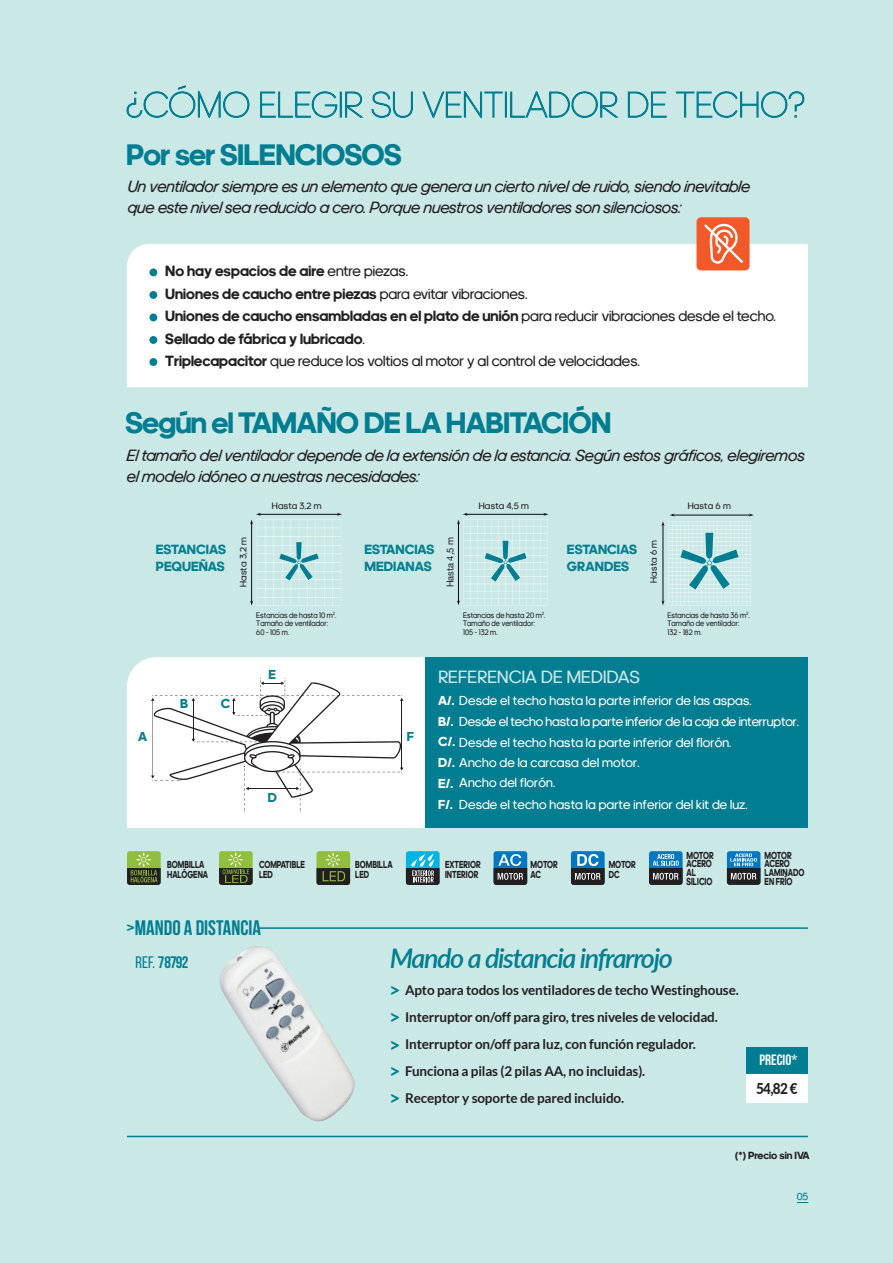
<style>
.page{position:relative;width:893px;height:1263px;background:#c9e8e6}
.page>*{position:absolute;margin:0;border:0;box-sizing:border-box;transform-origin:0 0}
.t1{font:700 30px "adineue PRO";letter-spacing:-.025em;color:#007d90}
.t2{font:italic 600 27px "Lato";letter-spacing:-.05em;color:#007d90}
.t3{font:700 21px "Bebas Neue";color:#007d90}
.t4{font:700 19.5px/27px "Lato";color:#007d90;text-align:justify}
.t5{font:18px "adineue PRO";letter-spacing:.01em;color:#c9e8e6}
.t6{font:700 16.65px "Bebas Neue";letter-spacing:-.05em;color:#007d90}
.t7{font:italic 16.5px/21px "adineue PRO";color:#231f20}
.t8{font:700 15px/22.5px "adineue PRO";color:#231f20}
.t9{font:700 15px "Bebas Neue";color:#fff}
.t10{font:800 15px "Lato";color:#231f20;scale:.9 1}
.t11{font:700 13.5px/27px "Lato";letter-spacing:-.01em;color:#231f20}
.t12{font:700 13.5px/16.5px "adineue PRO";color:#007d90}
.t13{font:13.2px/20.2px "adineue PRO";letter-spacing:.01em;color:#fff}
.t14{font:13.2px "adineue PRO";letter-spacing:-.01em;color:#fff}
.t15{font:700 13.2px "adineue PRO";color:#007d90}
.t16{font:700 10.5px "adineue PRO";color:#231f20}
.t17{font:10.5px "adineue PRO";color:#007d90}
.t18{font:700 10.35px/10.4px "adineue PRO";color:#231f20;scale:.75 1}
.t19{font:9.3px "adineue PRO";letter-spacing:.025em;color:#231f20}
.t20{font:9.3px "Helvetica Neue";color:#231f20}
.t21{font:8.1px/8.4px "adineue PRO";letter-spacing:.01em;color:#231f20;scale:.9 1}
.s1{font-weight:400}
.s2{font-weight:700}
</style>
<div class="page">
<div style="left:127px;top:657px;width:298px;height:171px;background:#fff"></div>
<div style="left:425px;top:657px;width:383px;height:171px;background:#007d90"></div>
<div style="left:127px;top:244px;width:681px;height:143px;background:#fff"></div>
<svg style="left:126px;top:85px;width:124px;height:33px"></svg>
<svg style="left:260px;top:91px;width:153px;height:27px"></svg>
<svg style="left:422px;top:91px;width:81px;height:28px"></svg>
<div style="left:505px;top:92px;width:2px;height:26px;border:2px solid #007d90"></div>
<svg style="left:510px;top:91px;width:295px;height:27px"></svg>
<div style="left:696px;top:217px;width:53px;height:53px;background:#f15929;border-radius:5px"></div>
<svg style="left:704px;top:224px;width:39px;height:40px"></svg>
<hr style="left:258px;top:927px;width:550px;height:2px;background:#007d90">
<hr style="left:127px;top:1136px;width:681px;height:1px;background:#007d90">
<svg style="left:250px;top:513px;width:92px;height:93px"></svg>
<hr style="left:258px;top:514px;width:81px;height:1px;background:#070a0b">
<svg style="left:457px;top:513px;width:91px;height:92px"></svg>
<hr style="left:465px;top:514px;width:81px;height:1px;background:#070a0b">
<svg style="left:661px;top:513px;width:93px;height:92px"></svg>
<svg style="left:151px;top:678px;width:252px;height:134px;background:#f0f0f0"></svg>
<div style="left:316px;top:851px;width:34px;height:34px;background:#91bf3d;border-radius:3px"></div>
<svg style="left:316px;top:853px;width:34px;height:32px"></svg>
<div style="left:406px;top:851px;width:34px;height:34px;background:#00b4e1;border-radius:3px"></div>
<svg style="left:406px;top:853px;width:34px;height:32px"></svg>
<div style="left:571px;top:851px;width:34px;height:34px;background:#0077c0;border-radius:3px"></div>
<svg style="left:571px;top:854px;width:34px;height:31px"></svg>
<div style="left:219px;top:851px;width:34px;height:34px;background:#91bf3d;border-radius:3px"></div>
<svg style="left:219px;top:853px;width:34px;height:32px"></svg>
<div style="left:494px;top:851px;width:33px;height:34px;background:#0077c0;border-radius:3px"></div>
<svg style="left:494px;top:854px;width:33px;height:31px"></svg>
<div style="left:649px;top:851px;width:34px;height:34px;background:#0077c0;border-radius:3px"></div>
<svg style="left:649px;top:854px;width:34px;height:31px"></svg>
<div style="left:127px;top:851px;width:34px;height:34px;background:#91bf3d;border-radius:3px"></div>
<svg style="left:127px;top:853px;width:34px;height:32px"></svg>
<div style="left:727px;top:851px;width:33px;height:34px;background:#0077c0;border-radius:3px"></div>
<svg style="left:727px;top:853px;width:33px;height:32px"></svg>
<img style="left:219px;top:946px;width:136px;height:176px">
<div style="left:746px;top:1073px;width:62px;height:30px;background:#fff"></div>
<div style="left:746px;top:1047px;width:62px;height:26px;background:#007d90"></div>
<div style="left:149px;top:268px;width:8px;height:8px;background:#007d90;border-radius:50%"></div>
<div style="left:149px;top:291px;width:8px;height:8px;background:#007d90;border-radius:50%"></div>
<div style="left:149px;top:313px;width:8px;height:8px;background:#007d90;border-radius:50%"></div>
<div style="left:149px;top:336px;width:8px;height:8px;background:#007d90;border-radius:50%"></div>
<div style="left:149px;top:358px;width:8px;height:8px;background:#007d90;border-radius:50%"></div>
<h1 class="t1" style="left:126px;top:137px;width:277px">Por ser SILENCIOSOS</h1>
<p class="t7" style="left:128px;top:176px;width:624px">Un ventilador siempre es un elemento que genera un cierto nivel de ruido, siendo inevitable que este nivel sea reducido a cero. Porque nuestros ventiladores son silenciosos:</p>
<p class="t8" style="left:165px;top:260px;width:612px">No hay espacios de aire <span class="s1">entre piezas.<br></span>Uniones de caucho entre piezas <span class="s1">para evitar vibraciones.<br></span>Uniones de caucho ensambladas en el plato de unión <span class="s1">para reducir vibraciones desde el techo.<br></span>Sellado de fábrica y lubricado<span class="s1">.<br></span>Triplecapacitor <span class="s1">que reduce los voltios al motor y al control de velocidades.</span></p>
<h1 class="t1" style="left:125px;top:405px;width:488px">Según el TAMAÑO DE LA HABITACIÓN</h1>
<p class="t7" style="left:127px;top:445px;width:680px">El tamaño del ventilador depende de la extensión de la estancia. Según estos gráficos, elegiremos el modelo idóneo a nuestras necesidades:</p>
<p class="t19" style="left:272px;top:501px;width:51px">Hasta 3,2 m</p>
<p class="t19" style="left:479px;top:501px;width:52px">Hasta 4,5 m</p>
<p class="t19" style="left:688px;top:501px;width:44px">Hasta 6 m</p>
<p class="t19" style="left:238px;top:587px;width:51px;rotate:-90deg">Hasta 3,2 m</p>
<p class="t20" style="left:443px;top:587px;width:52px;rotate:-90deg">Hasta 4,5 m</p>
<p class="t12" style="left:156px;top:541px;width:72px">ESTANCIAS<br>PEQUEÑAS</p>
<p class="t12" style="left:364px;top:541px;width:72px">ESTANCIAS<br>MEDIANAS</p>
<p class="t12" style="left:567px;top:541px;width:72px">ESTANCIAS<br>GRANDES</p>
<p class="t19" style="left:648px;top:583px;width:44px;rotate:-90deg">Hasta 6 m</p>
<p class="t21" style="left:256px;top:611px;width:91px">Estancias de hasta 10 m<sup>2</sup>.<br>Tamaño de ventilador:<br>60 - 105 m.</p>
<p class="t21" style="left:463px;top:611px;width:93px">Estancias de hasta 20 m<sup>2</sup>.<br>Tamaño de ventilador:<br>105 - 132 m.</p>
<p class="t21" style="left:667px;top:611px;width:93px">Estancias de hasta 36 m<sup>2</sup>.<br>Tamaño de ventilador:<br>132 - 182 m.</p>
<p class="t15" style="left:180px;top:696px;width:10px">B</p>
<p class="t15" style="left:221px;top:696px;width:11px">C</p>
<p class="t15" style="left:268px;top:667px;width:9px">E</p>
<p class="t15" style="left:138px;top:729px;width:11px">A</p>
<p class="t15" style="left:407px;top:729px;width:9px">F</p>
<p class="t15" style="left:268px;top:790px;width:11px">D</p>
<p class="t5" style="left:438px;top:666px;width:203px">REFERENCIA DE MEDIDAS</p>
<p class="t13" style="left:438px;top:690px;width:315px"><span class="s2">A/.</span> Desde el techo hasta la parte inferior de las aspas.</p>
<p class="t13" style="left:438px;top:732px;width:295px"><span class="s2">C/.</span> Desde el techo hasta la parte inferior del florón.</p>
<p class="t14" style="left:438px;top:713px;width:362px"><span class="s2">B/.</span> Desde el techo hasta la parte inferior de la caja de interruptor.</p>
<p class="t13" style="left:438px;top:752px;width:203px"><span class="s2">D/.</span> Ancho de la carcasa del motor.<br><span class="s2">E/.</span> Ancho del florón.</p>
<p class="t13" style="left:438px;top:794px;width:311px"><span class="s2">F/.</span> Desde el techo hasta la parte inferior del kit de luz.</p>
<p class="t18" style="left:167px;top:859px;width:56px">BOMBILLA<br>HALÓGENA</p>
<p class="t18" style="left:765px;top:851px;width:55px;line-height:8.7px">MOTOR<br>ACERO<br>LAMINADO<br>EN FRÍO</p>
<p class="t18" style="left:259px;top:859px;width:63px">COMPATIBLE<br>LED</p>
<p class="t18" style="left:531px;top:859px;width:38px">MOTOR<br>AC</p>
<p class="t18" style="left:687px;top:851px;width:38px;line-height:8.7px">MOTOR<br>ACERO<br>AL<br>SILICIO</p>
<p class="t18" style="left:355px;top:859px;width:52px">BOMBILLA<br>LED</p>
<p class="t18" style="left:445px;top:859px;width:49px">EXTERIOR<br>INTERIOR</p>
<p class="t18" style="left:609px;top:859px;width:38px">MOTOR<br>DC</p>
<p class="t3" style="left:127px;top:916px;width:136px">&gt;MANDO A DISTANCIA</p>
<p class="t6" style="left:136px;top:953px;width:54px"><span class="s1">REF.</span> 78792</p>
<h2 class="t2" style="left:390px;top:939px;width:285px">Mando a distancia infrarrojo</h2>
<p class="t11" style="left:405px;top:976px;width:335px">Apto para todos los ventiladores de techo Westinghouse.<br>Interruptor on/off para giro, tres niveles de velocidad.<br>Interruptor on/off para luz, con función regulador.<br>Funciona a pilas (2 pilas AA, no incluidas).<br>Receptor y soporte de pared incluido.</p>
<p class="t4" style="left:389px;top:976px;width:13px">&gt; &gt; &gt; &gt; &gt;</p>
<p class="t9" style="left:759px;top:1051px;width:39px">PRECIO*</p>
<p class="t10" style="left:756px;top:1077px;width:48px">54,82 €</p>
<p class="t16" style="left:735px;top:1149px;width:76px">(*) Precio sin IVA</p>
<p class="t17" style="left:797px;top:1190px;width:13px">05</p>
</div>
